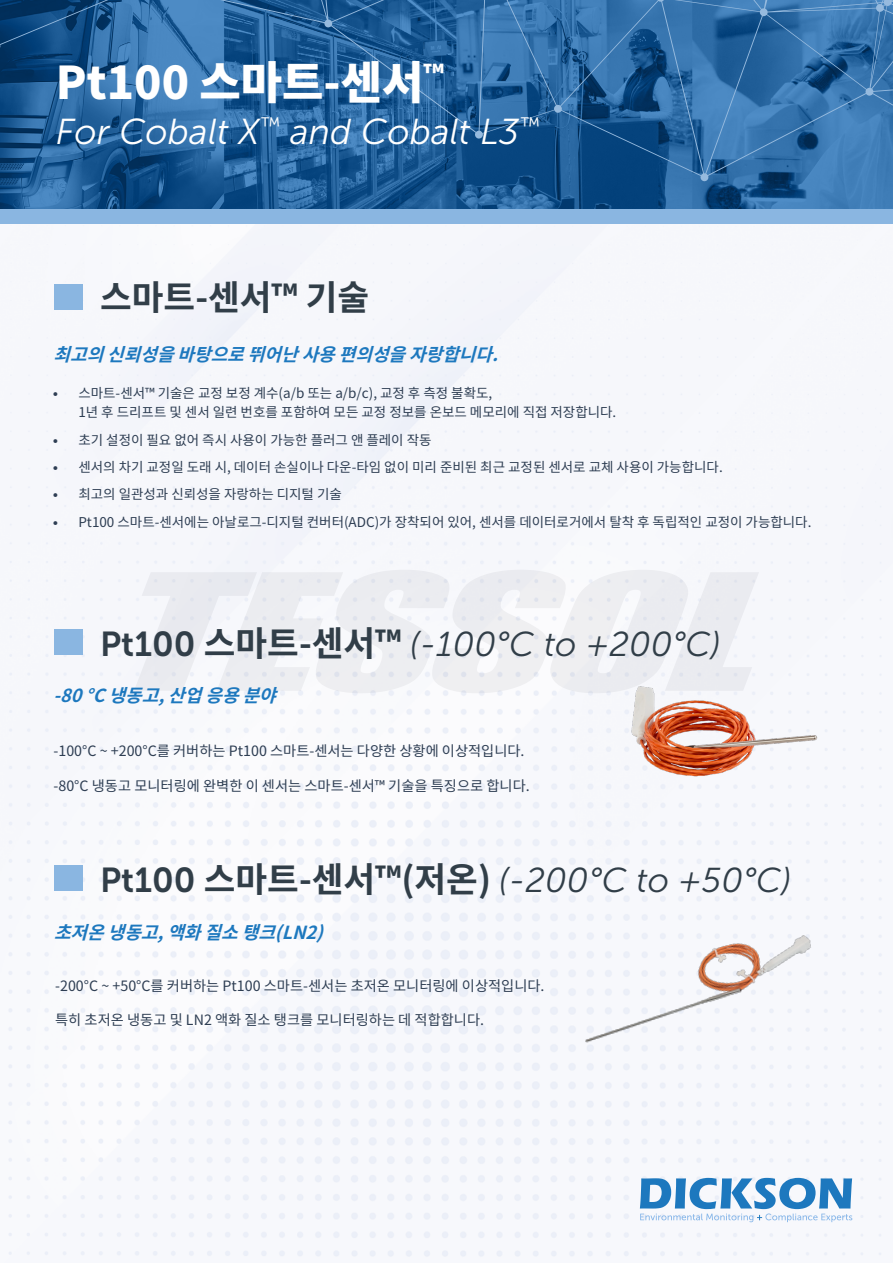
<style>
.page{position:relative;width:893px;height:1263px;background:#fff}
.page>*{position:absolute;margin:0;border:0;box-sizing:border-box;transform-origin:0 0}
.t1{font:900 45px "Noto Sans KR";color:#fff}
.t2{font:italic 36px "Museo Sans 300";color:#fff}
.t3{font:italic 34.5px "Museo Sans 300";color:#313e48}
.t4{font:700 34.5px "Noto Sans KR";color:#313e48}
.t5{font:italic 700 18px "Noto Sans KR";color:#1d78be}
.t6{font:14.25px "Noto Sans KR";color:#2e3e53}
.t7{font:13.5px/18.9px "Noto Sans KR";color:#2e3e53}
.s1{font-family:"Museo Sans 300"}
.s2{font-family:"Museo Sans 700";font-style:normal}
.s3{font-family:"Noto Sans KR";font-weight:700;font-style:normal}
</style>
<div class="page">
<img style="left:0;top:223px;width:893px;height:1034px">
<img style="left:0;top:182px;width:893px;height:27px">
<div style="left:0;top:209px;width:893px;height:14px;background:#8ab6e1"></div>
<svg style="left:640px;top:1178px;width:212px;height:44px"></svg>
<svg style="left:0;top:0;width:893px;height:182px;background:#29659e"></svg>
<img style="left:626px;top:683px;width:201px;height:98px">
<img style="left:562px;top:908px;width:265px;height:144px">
<div style="left:54px;top:629px;width:28px;height:26px;background:#8ab6e1"></div>
<div style="left:54px;top:865px;width:28px;height:26px;background:#8ab6e1"></div>
<div style="left:54px;top:284px;width:28px;height:25px;background:#8ab6e1"></div>
<h1 class="t1" style="left:56px;top:57px;width:390px">Pt100 스마트-센서<sup>™</sup></h1>
<h2 class="t2" style="left:56px;top:112px;width:485px">For Cobalt X<sup>™</sup> and Cobalt L3<sup>™</sup></h2>
<h3 class="t4" style="left:100px;top:278px;width:270px">스마트-센서™ 기술</h3>
<h3 class="t5" style="left:54px;top:345px;width:460px">최고의신뢰성을바탕으로뛰어난사용편의성을자랑합니다.</h3>
<p class="t7" style="left:78px;top:384px;width:539px;text-indent:-26px"><span class="s1">•</span> 스마트-센서™ 기술은 교정 보정 계수(a/b 또는 a/b/c), 교정 후 측정 불확도,<br>1년 후 드리프트 및 센서 일련 번호를 포함하여 모든 교정 정보를 온보드 메모리에 직접 저장합니다.</p>
<p class="t7" style="left:53px;top:430px;width:380px"><span class="s1">•</span> 초기 설정이 필요 없어 즉시 사용이 가능한 플러그 앤 플레이 작동</p>
<p class="t7" style="left:53px;top:458px;width:671px"><span class="s1">•</span> 센서의 차기 교정일 도래 시, 데이터 손실이나 다운-타임 없이 미리 준비된 최근 교정된 센서로 교체 사용이 가능합니다.</p>
<p class="t7" style="left:53px;top:485px;width:291px"><span class="s1">•</span> 최고의 일관성과 신뢰성을 자랑하는 디지털 기술</p>
<p class="t7" style="left:53px;top:513px;width:760px"><span class="s1">•</span> Pt100 스마트-센서에는 아날로그-디지털 컨버터(ADC)가 장착되어 있어, 센서를 데이터로거에서 탈착 후 독립적인 교정이 가능합니다.</p>
<h3 class="t3" style="left:100px;top:625px;width:622px"><span class="s2">Pt100</span> <span class="s3">스마트-센서™</span> (-100°C to +200°C)</h3>
<h3 class="t5" style="left:54px;top:685px;width:238px">-80°C냉동고,산업응용분야</h3>
<p class="t6" style="left:54px;top:743px;width:473px">-100°C ~ +200°C를 커버하는 Pt100 스마트-센서는 다양한 상황에 이상적입니다.</p>
<p class="t6" style="left:54px;top:777px;width:478px">-80°C 냉동고 모니터링에 완벽한 이 센서는 스마트-센서™ 기술을 특징으로 합니다.</p>
<h3 class="t3" style="left:100px;top:861px;width:693px"><span class="s2">Pt100</span> <span class="s3">스마트-센서™(저온)</span> (-200°C to +50°C)</h3>
<h3 class="t5" style="left:54px;top:923px;width:284px">초저온냉동고,액화질소탱크(LN2)</h3>
<p class="t6" style="left:55px;top:977px;width:491px">-200°C ~ +50°C를 커버하는 Pt100 스마트-센서는 초저온 모니터링에 이상적입니다.</p>
<p class="t6" style="left:55px;top:1011px;width:430px">특히 초저온 냉동고 및 LN2 액화 질소 탱크를 모니터링하는 데 적합합니다.</p>
</div>
